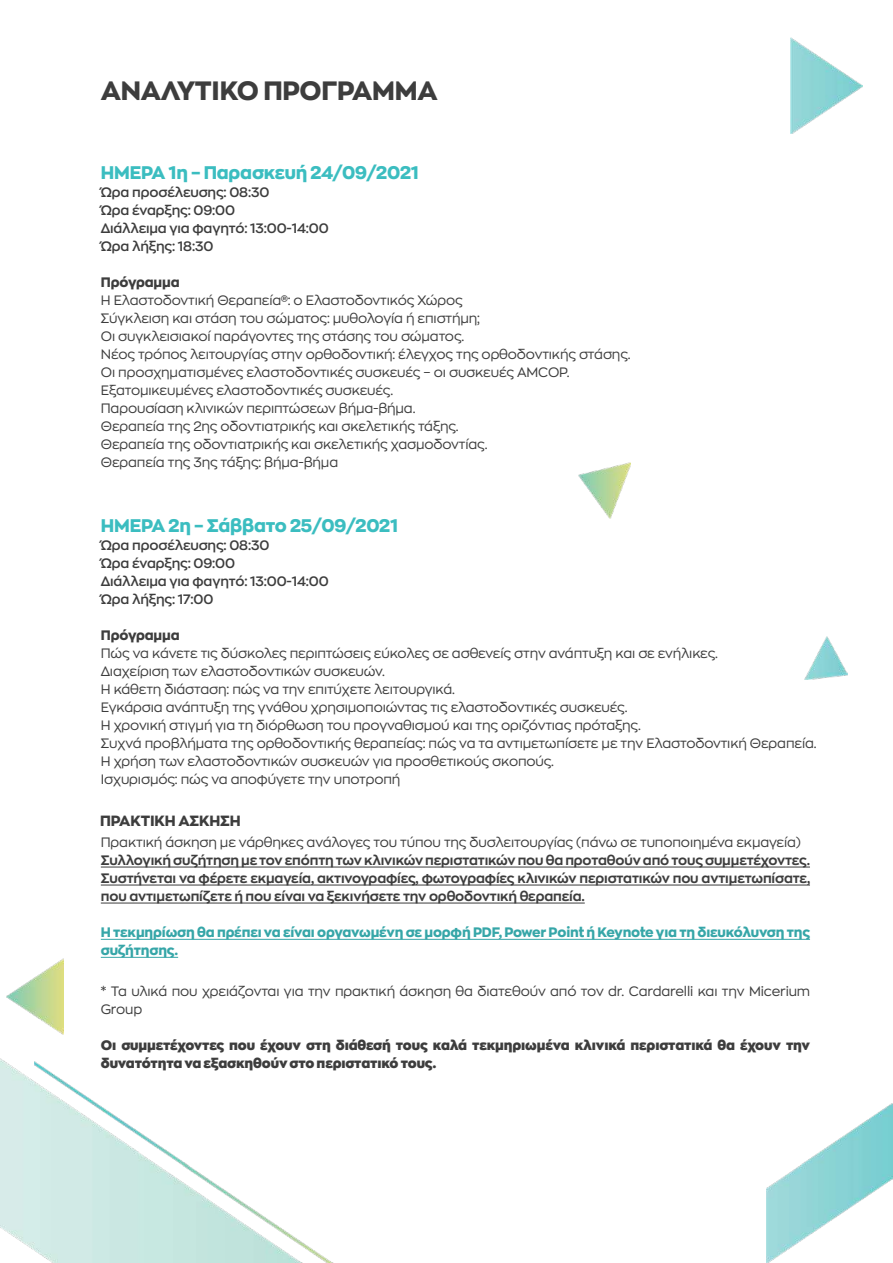
<style>
.page{position:relative;width:893px;height:1263px;background:#fff}
.page>*{position:absolute;margin:0;border:0;box-sizing:border-box;transform-origin:0 0}
.t1{font:800 26.1px "Zona Pro";letter-spacing:-.01em;color:#3d3d3d}
.t2{font:800 18px "Zona Pro";letter-spacing:-.01em;color:#3bbdc0}
.t3{font:800 14.55px "Zona Pro";letter-spacing:-.01em;color:#3d3d3d}
.t4{font:13.5px/18px "Zona Pro";letter-spacing:-.01em;color:#3d3d3d}
.t5{font:700 13.5px/18px "Zona Pro";letter-spacing:-.01em;color:#3d3d3d;text-align:justify}
.t6{font:600 13.5px/18px "Zona Pro";letter-spacing:-.01em;color:#3d3d3d}
.t7{font:900 13.5px/18px "Zona Pro";letter-spacing:-.01em;color:#3d3d3d}
.t8{font:800 13.5px/18px "Zona Pro";letter-spacing:-.01em;color:#36a6a8}
.t9{font:800 13.5px "Zona Pro";letter-spacing:-.01em;color:#3d3d3d}
</style>
<div class="page">
<img style="left:0;top:1034px;width:334px;height:229px">
<img style="left:791px;top:38px;width:71px;height:96px">
<img style="left:804px;top:636px;width:44px;height:44px">
<img style="left:7px;top:958px;width:56px;height:77px">
<img style="left:578px;top:462px;width:52px;height:56px">
<img style="left:767px;top:1103px;width:126px;height:160px">
<hr style="left:101px;top:867px;width:709px;height:1px;background:#3d3d3d">
<hr style="left:101px;top:885px;width:709px;height:1px;background:#3d3d3d">
<hr style="left:101px;top:903px;width:484px;height:1px;background:#3d3d3d">
<hr style="left:101px;top:939px;width:709px;height:1px;background:#36a6a8">
<hr style="left:101px;top:957px;width:77px;height:1px;background:#36a6a8">
<h1 class="t1" style="left:101px;top:73px;width:338px">ΑΝΑΛΥΤΙΚΟ ΠΡΟΓΡΑΜΜΑ</h1>
<h2 class="t2" style="left:101px;top:160px;width:319px">ΗΜΕΡΑ 1η – Παρασκευή 24/09/2021</h2>
<p class="t6" style="left:101px;top:182px;width:229px">Ώρα προσέλευσης: 08:30<br>Ώρα έναρξης: 09:00<br>Διάλλειμα για φαγητό: 13:00-14:00<br>Ώρα λήξης: 18:30</p>
<p class="t9" style="left:101px;top:272px;width:80px">Πρόγραμμα</p>
<p class="t4" style="left:101px;top:290px;width:531px">Η Ελαστοδοντική Θεραπεία®: ο Ελαστοδοντικός Χώρος<br>Σύγκλειση και στάση του σώματος: μυθολογία ή επιστήμη;<br>Οι συγκλεισιακοί παράγοντες της στάσης του σώματος.<br>Νέος τρόπος λειτουργίας στην ορθοδοντική: έλεγχος της ορθοδοντικής στάσης.<br>Οι προσχηματισμένες ελαστοδοντικές συσκευές – οι συσκευές AMCOP.<br>Εξατομικευμένες ελαστοδοντικές συσκευές.<br>Παρουσίαση κλινικών περιπτώσεων βήμα-βήμα.<br>Θεραπεία της 2ης οδοντιατρικής και σκελετικής τάξης.<br>Θεραπεία της οδοντιατρικής και σκελετικής χασμοδοντίας.<br>Θεραπεία της 3ης τάξης: βήμα-βήμα</p>
<h2 class="t2" style="left:101px;top:513px;width:299px">ΗΜΕΡΑ 2η – Σάββατο 25/09/2021</h2>
<p class="t6" style="left:101px;top:536px;width:229px">Ώρα προσέλευσης: 08:30<br>Ώρα έναρξης: 09:00<br>Διάλλειμα για φαγητό: 13:00-14:00<br>Ώρα λήξης: 17:00</p>
<p class="t9" style="left:101px;top:626px;width:80px">Πρόγραμμα</p>
<p class="t4" style="left:101px;top:644px;width:717px">Πώς να κάνετε τις δύσκολες περιπτώσεις εύκολες σε ασθενείς στην ανάπτυξη και σε ενήλικες.<br>Διαχείριση των ελαστοδοντικών συσκευών.<br>Η κάθετη διάσταση: πώς να την επιτύχετε λειτουργικά.<br>Εγκάρσια ανάπτυξη της γνάθου χρησιμοποιώντας τις ελαστοδοντικές συσκευές.<br>Η χρονική στιγμή για τη διόρθωση του προγναθισμού και της οριζόντιας πρόταξης.<br>Συχνά προβλήματα της ορθοδοντικής θεραπείας: πώς να τα αντιμετωπίσετε με την Ελαστοδοντική Θεραπεία.<br>Η χρήση των ελαστοδοντικών συσκευών για προσθετικούς σκοπούς.<br>Ισχυρισμός: πώς να αποφύγετε την υποτροπή</p>
<p class="t3" style="left:100px;top:811px;width:142px">ΠΡΑΚΤΙΚΗ ΑΣΚΗΣΗ</p>
<p class="t4" style="left:101px;top:832px;width:701px">Πρακτική άσκηση με νάρθηκες ανάλογες του τύπου της δυσλειτουργίας (πάνω σε τυποποιημένα εκμαγεία)</p>
<p class="t5" style="left:101px;top:850px;width:711px">Συλλογική συζήτηση με τον επόπτη των κλινικών περιστατικών που θα προταθούν από τους συμμετέχοντες.<br>Συστήνεται να φέρετε εκμαγεία, ακτινογραφίες, φωτογραφίες κλινικών περιστατικών που αντιμετωπίσατε, που αντιμετωπίζετε ή που είναι να ξεκινήσετε την ορθοδοντική θεραπεία.</p>
<p class="t8" style="left:101px;top:922px;width:711px">Η τεκμηρίωση θα πρέπει να είναι οργανωμένη σε μορφή PDF, Power Point ή Keynote για τη διευκόλυνση της συζήτησης.</p>
<p class="t4" style="left:101px;top:982px;width:711px">* Τα υλικά που χρειάζονται για την πρακτική άσκηση θα διατεθούν από τον dr. Cardarelli και την Micerium<br>Group</p>
<p class="t7" style="left:101px;top:1036px;width:711px">Οι συμμετέχοντες που έχουν στη διάθεσή τους καλά τεκμηριωμένα κλινικά περιστατικά θα έχουν την δυνατότητα να εξασκηθούν στο περιστατικό τους.</p>
</div>
